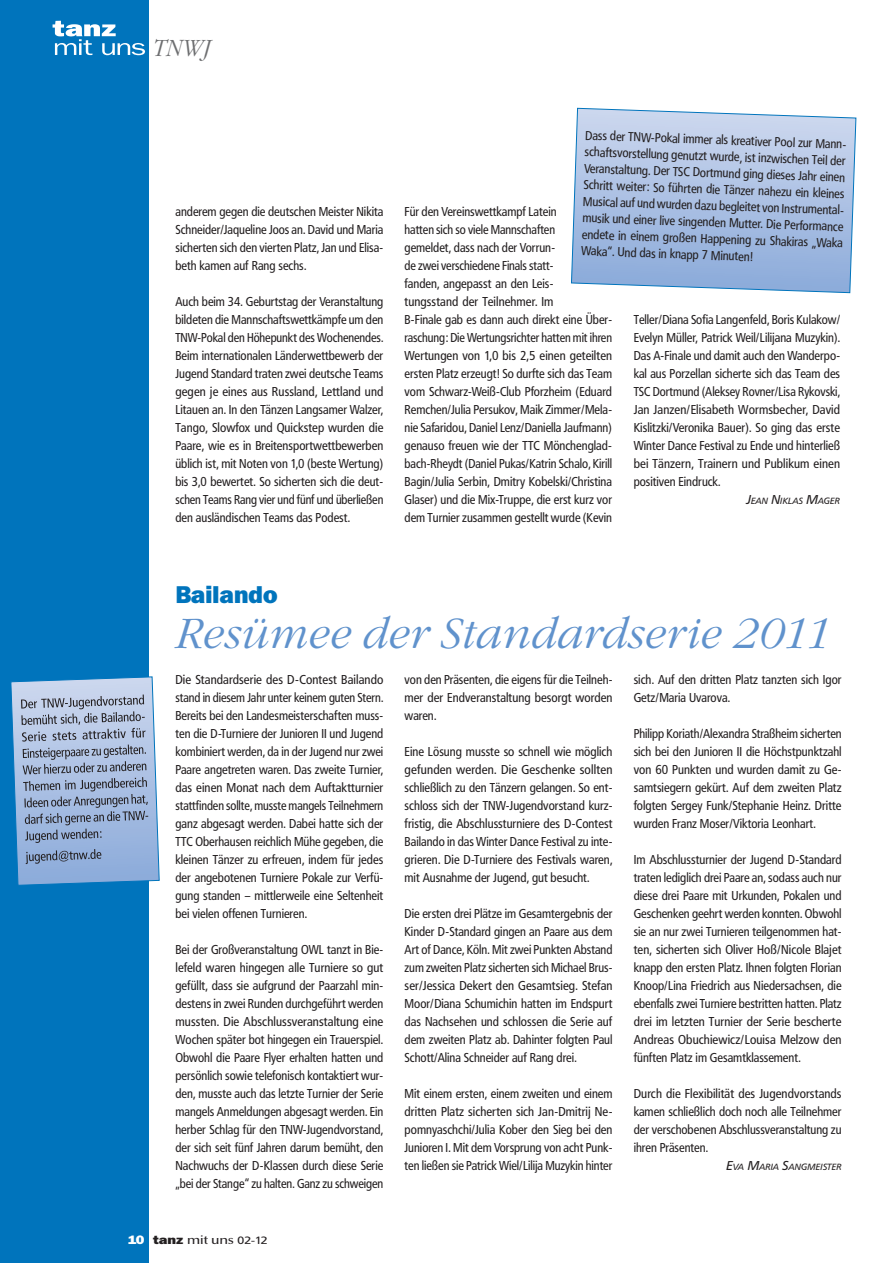
<style>
.page{position:relative;width:893px;height:1263px;background:#fff}
.page>*{position:absolute;margin:0;border:0;box-sizing:border-box;transform-origin:0 0}
.t1{font:italic 300 43.5px "Garamond Itc T";color:#6092cc}
.t2{font:800 24px "Franklin ITCBQ";color:#0074bc}
.t3{font:italic 300 24px "Garamond Itc T";color:#6d6e70;scale:.9 1}
.t4{font:12.75px/18px "Frutiger Condensed BQ";color:#231f20;text-align:justify}
.t5{font:500 12px "Optima BQ";letter-spacing:-.01em;color:#231f20;scale:1.2 1}
.t6{font:italic 8.85px "Frutiger BQ";color:#231f20}
.s1{font-size:12.75px}
.s2{font-family:"Franklin ITCBQ";font-weight:800;color:#fff}
.s3{font-family:"Franklin ITCBQ";font-weight:800}
.s4{font-family:"Frutiger BQ";font-weight:400;font-size:10.5px}
</style>
<div class="page">
<div style="left:0;top:0;width:149px;height:1263px;background:#0074bc"></div>
<svg style="left:53px;top:21px;width:92px;height:34px"></svg>
<svg style="left:571px;top:108px;width:285px;height:185px;background:#aec3e5"></svg>
<svg style="left:11px;top:676px;width:149px;height:209px;background:#95accd"></svg>
<h2 class="t3" style="left:153px;top:38px;width:66px">TNWJ</h2>
<p class="t4" style="left:175px;top:204px;width:209px">anderem gegen die deutschen Meister Nikita Schneider/Jaqueline Joos an. David und Maria sicherten sich den vierten Platz, Jan und Elisa&shy;beth kamen auf Rang sechs.</p>
<p class="t4" style="left:175px;top:294px;width:209px">Auch beim 34. Geburtstag der Veranstaltung bildeten die Mannschaftswettkämpfe um den TNW-Pokal den Höhepunkt des Wochenendes.<br>Beim internationalen Länderwettbewerb der Jugend Standard traten zwei deutsche Teams gegen je eines aus Russland, Lettland und Litauen an. In den Tänzen Langsamer Walzer, Tango, Slowfox und Quickstep wurden die Paare, wie es in Breitensportwettbewerben üblich ist, mit Noten von 1,0 (beste Wertung) bis 3,0 bewertet. So sicherten sich die deut&shy;schen Teams Rang vier und fünf und überließen den ausländischen Teams das Podest.</p>
<p class="t4" style="left:586px;top:128px;width:265px;line-height:16.5px;text-align:left;rotate:2deg">Dass der TNW-Pokal immer als kreativer Pool zur Mann&shy;schaftsvorstellung genutzt wurde, ist inzwischen Teil der Veranstaltung. Der TSC Dortmund ging dieses Jahr einen Schritt weiter: So führten die Tänzer nahezu ein kleines Musical auf und wurden dazu begleitet von Instrumental&shy;musik und einer live singenden Mutter. Die Performance endete in einem großen Happening zu Shakiras „Waka Waka“. Und das in knapp 7 Minuten!</p>
<p class="t4" style="left:405px;top:204px;width:209px;text-align:left">Für den Vereinswettkampf Latein<br>hatten sich so viele Mannschaften<br>gemeldet, dass nach der Vorrun-<br>de zwei verschiedene Finals statt-<br>fanden, angepasst an den Leis-<br>tungsstand der Teilnehmer. Im<br>B-Finale gab es dann auch direkt eine Über&shy;raschung: Die Wertungsrichter hatten mit ihren Wertungen von 1,0 bis 2,5 einen geteilten ersten Platz erzeugt! So durfte sich das Team vom Schwarz-Weiß-Club Pforzheim (Eduard Remchen/Julia Persukov, Maik Zimmer/Mela&shy;nie Safaridou, Daniel Lenz/Daniella Jaufmann) genauso freuen wie der TTC Mönchenglad&shy;bach-Rheydt (Daniel Pukas/Katrin Schalo, Kirill Bagin/Julia Serbin, Dmitry Kobelski/Christina Glaser) und die Mix-Truppe, die erst kurz vor dem Turnier zusammen gestellt wurde (Kevin</p>
<p class="t4" style="left:634px;top:312px;width:208px">Teller/Diana Sofia Langenfeld, Boris Kulakow/ Evelyn Müller, Patrick Weil/Lilijana Muzykin).<br>Das A-Finale und damit auch den Wanderpo&shy;kal aus Porzellan sicherte sich das Team des TSC Dortmund (Aleksey Rovner/Lisa Rykovski, Jan Janzen/Elisabeth Wormsbecher, David Kislitzki/Veronika Bauer). So ging das erste Winter Dance Festival zu Ende und hinterließ bei Tänzern, Trainern und Publikum einen positiven Eindruck.</p>
<p class="t6" style="left:746px;top:497px;width:95px"><span class="s1">J</span>EAN <span class="s1">N</span>IKLAS <span class="s1">M</span>AGER</p>
<h2 class="t2" style="left:175px;top:586px;width:103px">Bailando</h2>
<h1 class="t1" style="left:175px;top:615px;width:657px">Resümee der Standardserie 2011</h1>
<p class="t4" style="left:175px;top:672px;width:209px">Die Standardserie des D-Contest Bailando stand in diesem Jahr unter keinem guten Stern.<br>Bereits bei den Landesmeisterschaften muss&shy;ten die D-Turniere der Junioren II und Jugend kombiniert werden, da in der Jugend nur zwei Paare angetreten waren. Das zweite Turnier, das einen Monat nach dem Auftaktturnier stattfinden sollte, musste mangels Teilnehmern ganz abgesagt werden. Dabei hatte sich der TTC Oberhausen reichlich Mühe gegeben, die kleinen Tänzer zu erfreuen, indem für jedes der angebotenen Turniere Pokale zur Verfü&shy;gung standen – mittlerweile eine Seltenheit bei vielen offenen Turnieren.</p>
<p class="t4" style="left:175px;top:942px;width:209px">Bei der Großveranstaltung OWL tanzt in Bie&shy;lefeld waren hingegen alle Turniere so gut gefüllt, dass sie aufgrund der Paarzahl min&shy;destens in zwei Runden durchgeführt werden mussten. Die Abschlussveranstaltung eine Wochen später bot hingegen ein Trauerspiel.<br>Obwohl die Paare Flyer erhalten hatten und persönlich sowie telefonisch kontaktiert wur&shy;den, musste auch das letzte Turnier der Serie mangels Anmeldungen abgesagt werden. Ein herber Schlag für den TNW-Jugendvorstand, der sich seit fünf Jahren darum bemüht, den Nachwuchs der D-Klassen durch diese Serie „bei der Stange“ zu halten. Ganz zu schweigen</p>
<p class="t5" style="left:128px;top:1235px;width:118px"><span class="s2">10</span> <span class="s3">tanz</span> mit uns <span class="s4">02-12</span></p>
<p class="t4" style="left:405px;top:672px;width:209px">von den Präsenten, die eigens für die Teilneh&shy;mer der Endveranstaltung besorgt worden waren.</p>
<p class="t4" style="left:405px;top:744px;width:209px">Eine Lösung musste so schnell wie möglich gefunden werden. Die Geschenke sollten schließlich zu den Tänzern gelangen. So ent&shy;schloss sich der TNW-Jugendvorstand kurz&shy;fristig, die Abschlussturniere des D-Contest Bailando in das Winter Dance Festival zu inte&shy;grieren. Die D-Turniere des Festivals waren, mit Ausnahme der Jugend, gut besucht.</p>
<p class="t4" style="left:405px;top:906px;width:209px">Die ersten drei Plätze im Gesamtergebnis der Kinder D-Standard gingen an Paare aus dem Art of Dance, Köln. Mit zwei Punkten Abstand zum zweiten Platz sicherten sich Michael Brus&shy;ser/Jessica Dekert den Gesamtsieg. Stefan Moor/Diana Schumichin hatten im Endspurt das Nachsehen und schlossen die Serie auf dem zweiten Platz ab. Dahinter folgten Paul Schott/Alina Schneider auf Rang drei.</p>
<p class="t4" style="left:405px;top:1086px;width:209px">Mit einem ersten, einem zweiten und einem dritten Platz sicherten sich Jan-Dmitrij Ne&shy;pomnyaschchi/Julia Kober den Sieg bei den Junioren I. Mit dem Vorsprung von acht Punk&shy;ten ließen sie Patrick Wiel/Lilija Muzykin hinter</p>
<p class="t4" style="left:634px;top:672px;width:209px">sich. Auf den dritten Platz tanzten sich Igor<br>Getz/Maria Uvarova.</p>
<p class="t4" style="left:634px;top:726px;width:209px">Philipp Koriath/Alexandra Straßheim sicherten sich bei den Junioren II die Höchstpunktzahl von 60 Punkten und wurden damit zu Ge&shy;samtsiegern gekürt. Auf dem zweiten Platz folgten Sergey Funk/Stephanie Heinz. Dritte wurden Franz Moser/Viktoria Leonhart.</p>
<p class="t4" style="left:634px;top:852px;width:209px">Im Abschlussturnier der Jugend D-Standard traten lediglich drei Paare an, sodass auch nur diese drei Paare mit Urkunden, Pokalen und Geschenken geehrt werden konnten. Obwohl sie an nur zwei Turnieren teilgenommen hat&shy;ten, sicherten sich Oliver Hoß/Nicole Blajet knapp den ersten Platz. Ihnen folgten Florian Knoop/Lina Friedrich aus Niedersachsen, die ebenfalls zwei Turniere bestritten hatten. Platz drei im letzten Turnier der Serie bescherte Andreas Obuchiewicz/Louisa Melzow den fünften Platz im Gesamtklassement.</p>
<p class="t4" style="left:634px;top:1086px;width:209px">Durch die Flexibilität des Jugendvorstands kamen schließlich doch noch alle Teilnehmer der verschobenen Abschlussveranstaltung zu ihren Präsenten.</p>
<p class="t6" style="left:726px;top:1163px;width:117px"><span class="s1">E</span>VA <span class="s1">M</span>ARIA <span class="s1">S</span>ANGMEISTER</p>
</div>
